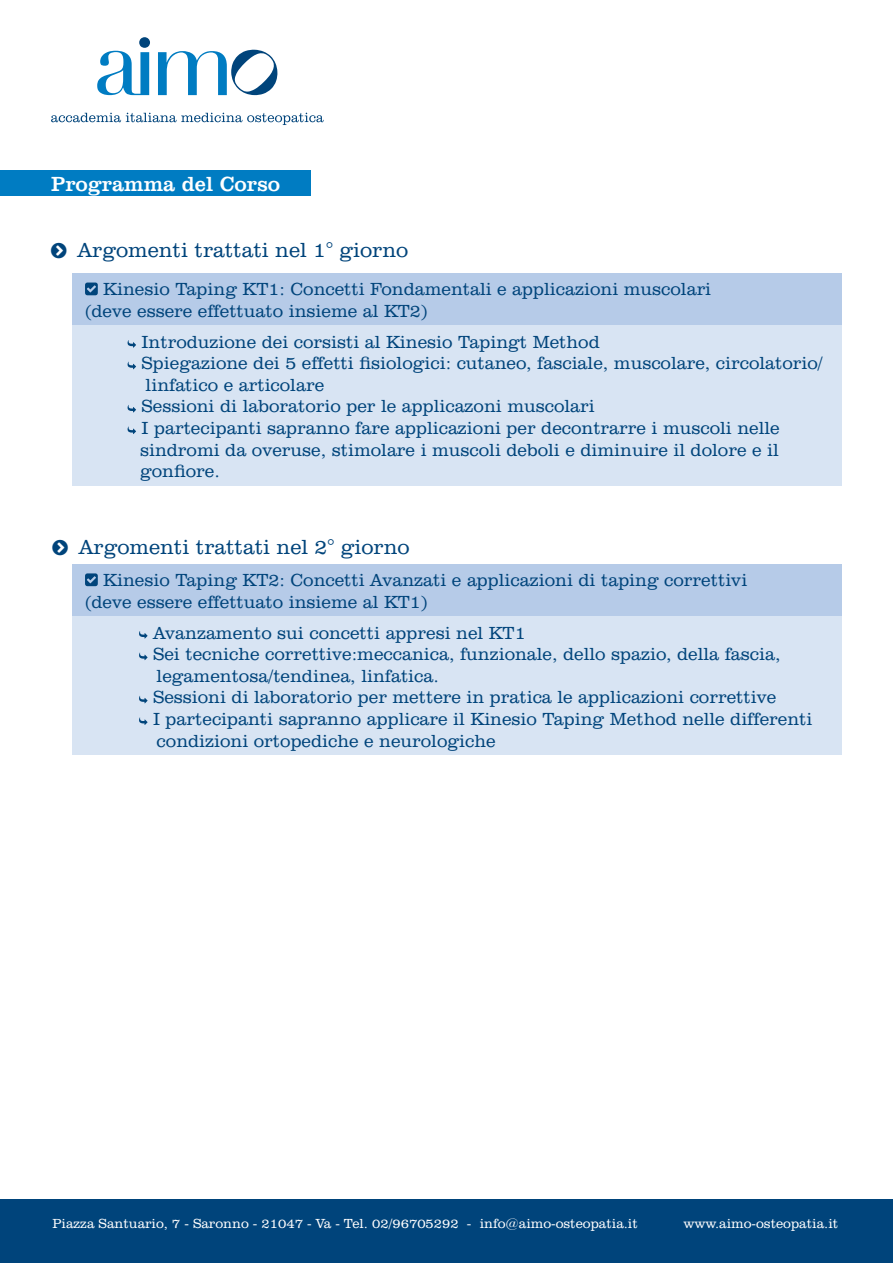
<style>
.page{position:relative;width:893px;height:1263px;background:#fff}
.page>*{position:absolute;margin:0;border:0;box-sizing:border-box;transform-origin:0 0}
.t1{font:300 21px "Clarendon BT";color:#00447b}
.t2{font:21px "Clarendon BT";color:#fff}
.t3{font:300 18px/21.6px "Clarendon BT";color:#00447b}
.t4{font:300 13.5px "Clarendon BT";color:#fff}
</style>
<div class="page">
<div style="left:0;top:1199px;width:893px;height:64px;background:#00447b"></div>
<svg style="left:51px;top:113px;width:273px;height:12px"></svg>
<svg style="left:97px;top:37px;width:53px;height:58px"></svg>
<svg style="left:158px;top:50px;width:120px;height:45px"></svg>
<div style="left:72px;top:273px;width:770px;height:52px;background:#b6cbe8"></div>
<div style="left:72px;top:325px;width:770px;height:161px;background:#d8e4f3"></div>
<svg style="left:85px;top:283px;width:13px;height:12px"></svg>
<svg style="left:128px;top:340px;width:8px;height:8px"></svg>
<svg style="left:128px;top:362px;width:8px;height:7px"></svg>
<svg style="left:128px;top:405px;width:8px;height:7px"></svg>
<svg style="left:128px;top:426px;width:8px;height:8px"></svg>
<div style="left:0;top:170px;width:310px;height:26px;background:#007cc2"></div>
<div style="left:72px;top:564px;width:770px;height:52px;background:#b6cbe8"></div>
<div style="left:72px;top:616px;width:770px;height:139px;background:#d8e4f3"></div>
<svg style="left:85px;top:573px;width:13px;height:13px"></svg>
<svg style="left:139px;top:631px;width:9px;height:7px"></svg>
<svg style="left:139px;top:652px;width:9px;height:8px"></svg>
<svg style="left:139px;top:696px;width:9px;height:7px"></svg>
<svg style="left:139px;top:717px;width:9px;height:8px"></svg>
<p class="t2" style="left:51px;top:171px;width:231px">Programma del Corso</p>
<p class="t1" style="left:77px;top:237px;width:332px">Argomenti trattati nel 1° giorno</p>
<p class="t3" style="left:85px;top:278px;width:628px;text-indent:18px">Kinesio Taping KT1: Concetti Fondamentali e applicazioni muscolari (deve essere effettuato insieme al KT2)</p>
<p class="t3" style="left:142px;top:330px;width:460px">Introduzione dei corsisti al Kinesio Tapingt Method</p>
<p class="t3" style="left:142px;top:352px;width:683px">Spiegazione dei 5 effetti fisiologici: cutaneo, fasciale, muscolare, circolatorio/</p>
<p class="t3" style="left:146px;top:374px;width:180px">linfatico e articolare</p>
<p class="t3" style="left:142px;top:395px;width:455px">Sessioni di laboratorio per le applicazoni muscolari</p>
<p class="t3" style="left:142px;top:417px;width:640px">I partecipanti sapranno fare applicazioni per decontrarre i muscoli nelle</p>
<p class="t3" style="left:140px;top:438px;width:640px">sindromi da overuse, stimolare i muscoli deboli e diminuire il dolore e il</p>
<p class="t3" style="left:140px;top:460px;width:81px">gonfiore.</p>
<p class="t1" style="left:79px;top:534px;width:332px">Argomenti trattati nel 2° giorno</p>
<p class="t3" style="left:85px;top:569px;width:664px;text-indent:18px">Kinesio Taping KT2: Concetti Avanzati e applicazioni di taping correttivi (deve essere effettuato insieme al KT1)</p>
<p class="t3" style="left:153px;top:621px;width:661px">Avanzamento sui concetti appresi nel KT1<br>Sei tecniche correttive:meccanica, funzionale, dello spazio, della fascia, legamentosa/tendinea, linfatica.<br>Sessioni di laboratorio per mettere in pratica le applicazioni correttive<br>I partecipanti sapranno applicare il Kinesio Taping Method nelle differenti condizioni ortopediche e neurologiche</p>
<p class="t4" style="left:52px;top:1215px;width:587px">Piazza Santuario, 7 - Saronno - 21047 - Va - Tel. 02/96705292 - info@aimo-osteopatia.it</p>
<p class="t4" style="left:683px;top:1215px;width:156px">www.aimo-osteopatia.it</p>
</div>
